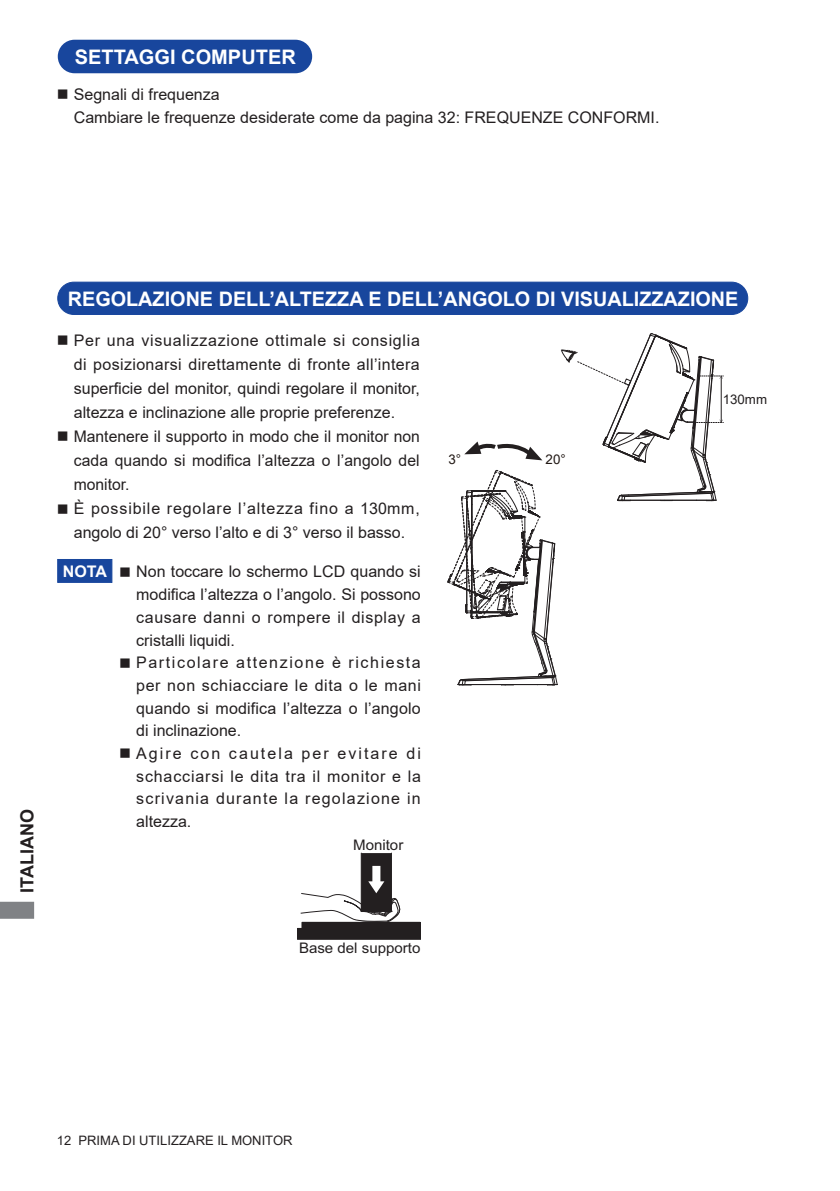
<style>
.page{position:relative;width:840px;height:1191px;background:#fff}
.page>*{position:absolute;margin:0;border:0;box-sizing:border-box;transform-origin:0 0}
.t1{font:700 20px "Arial";color:#fff}
.t2{font:700 18px "Arial";color:#231f20}
.t3{font:16px/22.6px "Arial";color:#231f20;text-align:justify}
.t4{font:700 16px "Arial";color:#fff}
.t5{font:14.6px "Arial";color:#231f20}
.t6{font:13.4px "Arial";color:#211814}
.t7{font:13.2px "Arial";color:#231f20}
.t8{font:13px "Arial";color:#231f20}
</style>
<div class="page">
<svg style="left:0;top:901px;width:34px;height:17px"></svg>
<div style="left:59px;top:41px;width:252px;height:31px;background:#18469d;border-radius:16px"></div>
<div style="left:58px;top:40px;width:254px;height:33px;border:2px solid #18469d;border-radius:16px"></div>
<div style="left:58px;top:282px;width:689px;height:32px;background:#18469d;border-radius:16px"></div>
<div style="left:57px;top:282px;width:690px;height:33px;border:1px solid #18469d;border-radius:16px"></div>
<div style="left:57px;top:559px;width:55px;height:23px;background:#18469d"></div>
<div style="left:297px;top:928px;width:123px;height:11px;background:#231f20"></div>
<div style="left:302px;top:922px;width:118px;height:6px;background:#231f20"></div>
<div style="left:361px;top:853px;width:30px;height:58px;background:#231f20;border:1px solid #231f20"></div>
<svg style="left:300px;top:866px;width:100px;height:56px"></svg>
<svg style="left:447px;top:333px;width:276px;height:352px"></svg>
<p class="t1" style="left:75px;top:43px;width:222px">SETTAGGI COMPUTER</p>
<p class="t3" style="left:74px;top:83px;width:587px;text-indent:-17px">■ Segnali di frequenza<br>Cambiare le frequenze desiderate come da pagina 32: FREQUENZE CONFORMI.</p>
<p class="t2" style="left:14px;top:892px;width:85px;rotate:-90deg">ITALIANO</p>
<p class="t1" style="left:68px;top:284px;width:671px">REGOLAZIONE DELL’ALTEZZA E DELL’ANGOLO DI VISUALIZZAZIONE</p>
<p class="t3" style="left:74px;top:328px;width:347px;line-height:24px;text-indent:-17px">■ Per una visualizzazione ottimale si consiglia di posizionarsi direttamente di fronte all’intera superficie del monitor, quindi regolare il monitor, altezza e inclinazione alle proprie preferenze.</p>
<p class="t3" style="left:74px;top:424px;width:347px;line-height:24px;text-indent:-17px">■ Mantenere il supporto in modo che il monitor non cada quando si modifica l’altezza o l’angolo del monitor.</p>
<p class="t3" style="left:57px;top:496px;width:364px;line-height:24px;text-align:center">■ È possibile regolare l’altezza fino a 130mm, angolo di 20° verso l’alto e di 3° verso il basso.</p>
<p class="t3" style="left:136px;top:560px;width:286px;text-indent:-17px">■ Non toccare lo schermo LCD quando si modifica l’altezza o l’angolo. Si possono causare danni o rompere il display a cristalli liquidi.</p>
<p class="t3" style="left:136px;top:651px;width:286px;text-indent:-17px">■ Particolare attenzione è richiesta per non schiacciare le dita o le mani quando si modifica l’altezza o l’angolo di inclinazione.</p>
<p class="t3" style="left:136px;top:742px;width:286px;text-indent:-17px">■ Agire con cautela per evitare di schacciarsi le dita tra il monitor e la scrivania durante la regolazione in altezza.</p>
<p class="t7" style="left:722px;top:390px;width:46px">130mm</p>
<p class="t6" style="left:448px;top:450px;width:14px">3°</p>
<p class="t6" style="left:545px;top:450px;width:22px">20°</p>
<p class="t4" style="left:63px;top:560px;width:46px">NOTA</p>
<p class="t5" style="left:353px;top:835px;width:52px">Monitor</p>
<p class="t5" style="left:299px;top:938px;width:123px">Base del supporto</p>
<p class="t8" style="left:57px;top:1131px;width:237px">12 PRIMA DI UTILIZZARE IL MONITOR</p>
</div>
